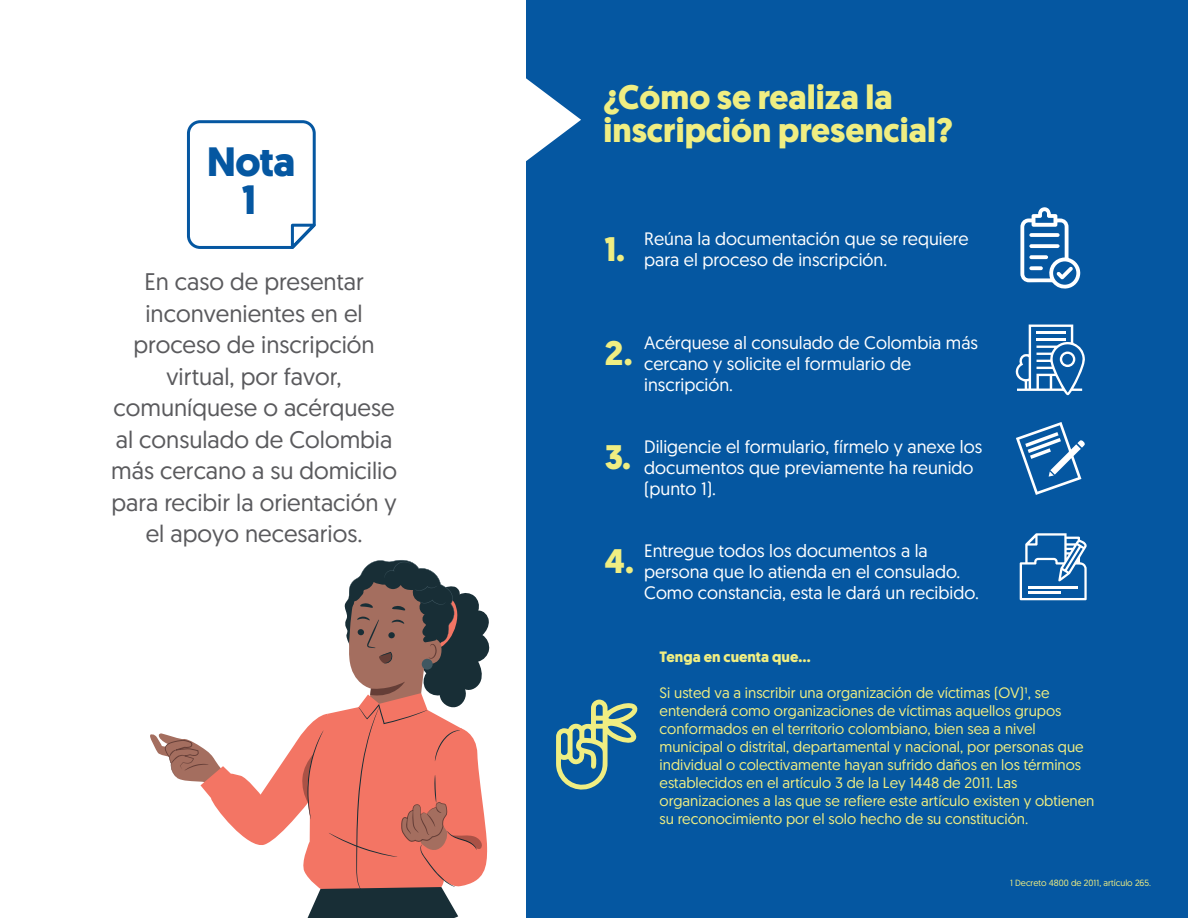
<style>
.page{position:relative;width:1188px;height:918px;background:#fff}
.page>*{position:absolute;margin:0;border:0;box-sizing:border-box;transform-origin:0 0}
.t1{font:700 40.95px/38px "Geomanist";color:#0557a1;text-align:center}
.t2{font:700 34.05px/33px "Geomanist";color:#f0ee82}
.t3{font:24px/31.5px "Geomanist";color:#5a5a5d;text-align:center}
.t4{font:18px/21px "Geomanist";color:#fff}
.t5{font:15px/18px "Geomanist";color:#f0ee82}
.t6{font:700 15px "Geomanist";color:#f0ee82}
.t7{font:9px "Geomanist";color:#f0ee82}
</style>
<div class="page">
<div style="left:526px;top:0;width:662px;height:918px;background:#0557a1"></div>
<svg style="left:1020px;top:207px;width:61px;height:82px"></svg>
<svg style="left:1016px;top:422px;width:69px;height:73px"></svg>
<svg style="left:1020px;top:533px;width:67px;height:67px"></svg>
<hr style="left:1029px;top:587px;width:49px;height:2px;background:#fff">
<hr style="left:1029px;top:591px;width:32px;height:3px;background:#fff">
<svg style="left:150px;top:560px;width:340px;height:358px"></svg>
<svg style="left:526px;top:78px;width:55px;height:83px"></svg>
<svg style="left:187px;top:120px;width:129px;height:129px"></svg>
<svg style="left:1015px;top:325px;width:70px;height:71px"></svg>
<svg style="left:556px;top:699px;width:82px;height:91px"></svg>
<h1 class="t1" style="left:207px;top:142px;width:90px">Nota<br>1</h1>
<h3 class="t3" style="left:111px;top:266px;width:287px">En caso de presentar inconvenientes en el proceso de inscripción virtual, por favor, comuníquese o acérquese al consulado de Colombia más cercano a su domicilio para recibir la orientación y el apoyo necesarios.</h3>
<h2 class="t2" style="left:603px;top:81px;width:351px">¿Cómo se realiza la inscripción presencial?</h2>
<h2 class="t2" style="left:605px;top:232px;width:22px">1.</h2>
<p class="t4" style="left:644px;top:228px;width:326px">Reúna la documentación que se requiere para el proceso de inscripción.</p>
<h2 class="t2" style="left:605px;top:337px;width:30px">2.</h2>
<p class="t4" style="left:644px;top:332px;width:335px">Acérquese al consulado de Colombia más cercano y solicite el formulario de inscripción.</p>
<h2 class="t2" style="left:605px;top:441px;width:28px">3.</h2>
<p class="t4" style="left:644px;top:436px;width:339px">Diligencie el formulario, fírmelo y anexe los documentos que previamente ha reunido (punto 1).</p>
<h2 class="t2" style="left:605px;top:545px;width:31px">4.</h2>
<p class="t4" style="left:644px;top:540px;width:336px">Entregue todos los documentos a la persona que lo atienda en el consulado.<br>Como constancia, esta le dará un recibido.</p>
<p class="t6" style="left:660px;top:646px;width:153px">Tenga en cuenta que…</p>
<p class="t5" style="left:660px;top:683px;width:436px">Si usted va a inscribir una organización de víctimas (OV)¹, se entenderá como organizaciones de víctimas aquellos grupos conformados en el territorio colombiano, bien sea a nivel municipal o distrital, departamental y nacional, por personas que individual o colectivamente hayan sufrido daños en los términos establecidos en el artículo 3 de la Ley 1448 de 2011. Las organizaciones a las que se refiere este artículo existen y obtienen su reconocimiento por el solo hecho de su constitución.</p>
<p class="t7" style="left:1010px;top:877px;width:142px">1 Decreto 4800 de 2011, artículo 265.</p>
</div>
